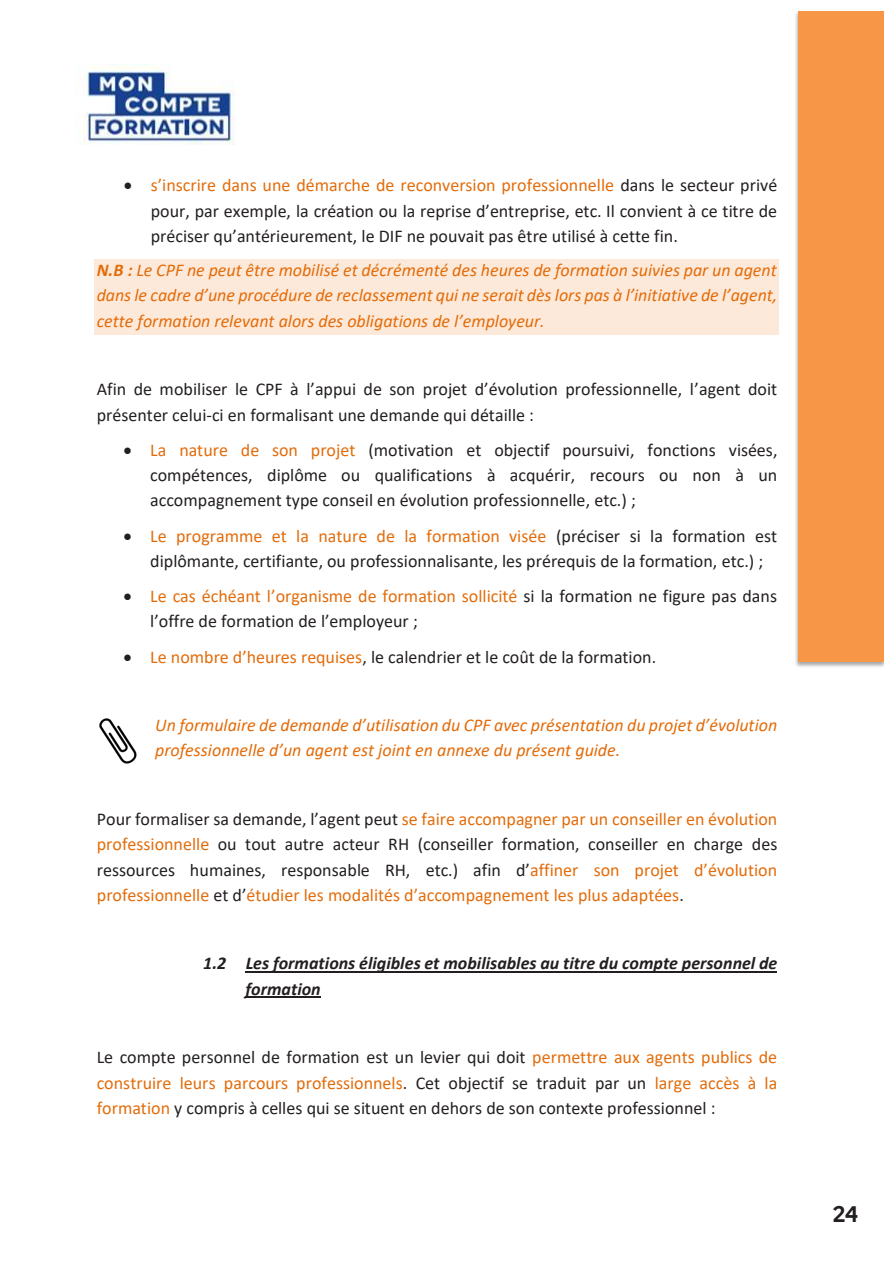
<style>
.page{position:relative;width:893px;height:1263px;background:#fff}
.page>*{position:absolute;margin:0;border:0;box-sizing:border-box;transform-origin:0 0}
.t1{font:700 22.5px "Marianne";color:#231f20}
.t2{font:18px/25.3px "Calibri";color:#231f20;text-align:justify}
.t3{font:italic 18px/25.3px "Calibri";color:#e36c0a;text-align:justify}
.t4{font:18px/25.2px "Calibri";color:#e36c0a;text-align:justify}
.t5{font:italic 700 18px/25.2px "Calibri";color:#231f20}
.s1{color:#e36c0a}
.s2{font-weight:700}
.s3{color:#231f20}
</style>
<div class="page">
<img style="left:75px;top:65px;width:160px;height:80px">
<div style="left:95px;top:259px;width:684px;height:25px;background:#fde9d9"></div>
<div style="left:95px;top:284px;width:684px;height:26px;background:#fde9d9"></div>
<div style="left:95px;top:310px;width:684px;height:25px;background:#fde9d9"></div>
<hr style="left:246px;top:971px;width:531px;height:2px;background:#231f20">
<hr style="left:246px;top:996px;width:75px;height:2px;background:#231f20">
<img style="left:795px;top:12px;width:88px;height:655px">
<div style="left:798px;top:12px;width:85px;height:650px;background:#f79646"></div>
<img style="left:99px;top:719px;width:38px;height:45px">
<p class="t2" style="left:151px;top:172px;width:628px;text-indent:-27px">• <span class="s1">s’inscrire dans une démarche de reconversion professionnelle</span> dans le secteur privé pour, par exemple, la création ou la reprise d’entreprise, etc. Il convient à ce titre de préciser qu’antérieurement, le DIF ne pouvait pas être utilisé à cette fin.</p>
<p class="t3" style="left:97px;top:257px;width:682px"><span class="s2">N.B :</span> Le CPF ne peut être mobilisé et décrémenté des heures de formation suivies par un agent dans le cadre d’une procédure de reclassement qui ne serait dès lors pas à l’initiative de l’agent, cette formation relevant alors des obligations de l’employeur.</p>
<p class="t2" style="left:97px;top:376px;width:682px">Afin de mobiliser le CPF à l’appui de son projet d’évolution professionnelle, l’agent doit présenter celui-ci en formalisant une demande qui détaille :</p>
<p class="t2" style="left:150px;top:437px;width:629px;text-indent:-27px">• <span class="s1">La nature de son projet</span> (motivation et objectif poursuivi, fonctions visées, compétences, diplôme ou qualifications à acquérir, recours ou non à un accompagnement type conseil en évolution professionnelle, etc.) ;</p>
<p class="t2" style="left:150px;top:523px;width:628px;text-indent:-27px">• <span class="s1">Le programme et la nature de la formation visée</span> (préciser si la formation est diplômante, certifiante, ou professionnalisante, les prérequis de la formation, etc.) ;</p>
<p class="t2" style="left:150px;top:583px;width:628px;text-indent:-27px">• <span class="s1">Le cas échéant l’organisme de formation sollicité</span> si la formation ne figure pas dans l’offre de formation de l’employeur ;</p>
<p class="t2" style="left:124px;top:643px;width:534px">• <span class="s1">Le nombre d’heures requises</span>, le calendrier et le coût de la formation.</p>
<p class="t3" style="left:155px;top:712px;width:624px">Un formulaire de demande d’utilisation du CPF avec présentation du projet d’évolution professionnelle d’un agent est joint en annexe du présent guide.</p>
<p class="t4" style="left:97px;top:806px;width:682px"><span class="s3">Pour formaliser sa demande, l’agent peut</span> se faire accompagner par un conseiller en évolution professionnelle <span class="s3">ou tout autre acteur RH (conseiller formation, conseiller en charge des ressources humaines, responsable RH, etc.) afin d’</span>affiner son projet d’évolution professionnelle <span class="s3">et d’</span>étudier les modalités d’accompagnement les plus adaptées<span class="s3">.</span></p>
<p class="t5" style="left:246px;top:950px;width:533px;text-indent:-42px">1.2 Les formations éligibles et mobilisables au titre du compte personnel de formation</p>
<p class="t2" style="left:97px;top:1044px;width:682px">Le compte personnel de formation est un levier qui doit <span class="s1">permettre aux agents publics de construire leurs parcours professionnels</span>. Cet objectif se traduit par un <span class="s1">large accès à la formation</span> y compris à celles qui se situent en dehors de son contexte professionnel :</p>
<p class="t1" style="left:833px;top:1200px;width:27px">24</p>
</div>
